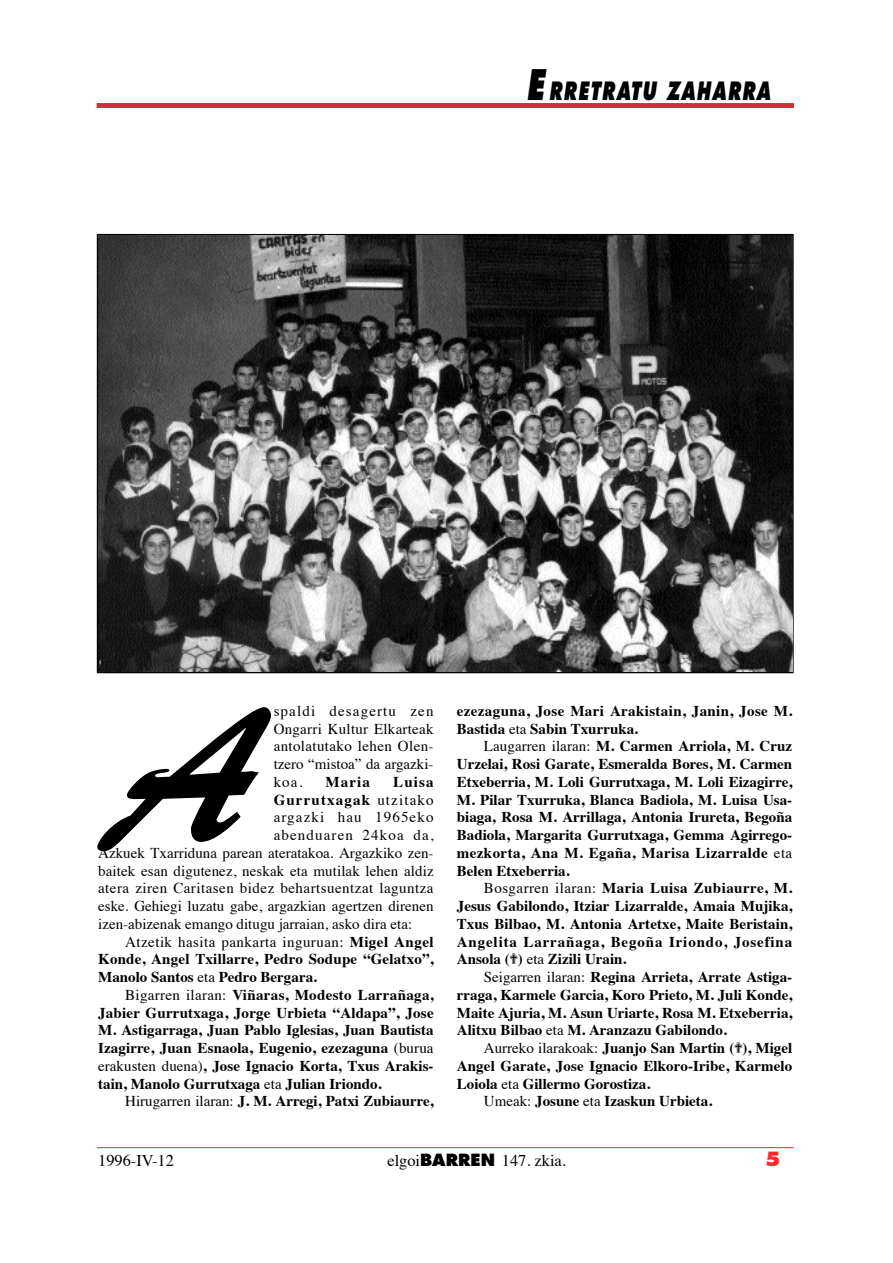
<style>
.page{position:relative;width:893px;height:1263px;background:#fff}
.page>*{position:absolute;margin:0;border:0;box-sizing:border-box;transform-origin:0 0}
.t1{font:194.1px "Brush Script";color:#000}
.t2{font:italic 800 24.6px "Futura";letter-spacing:.085em;color:#000;scale:.7 1}
.t3{font:800 19.05px "Futura";color:#ff282a}
.t4{font:16.35px "Times";color:#000}
.t5{font:700 15px/17.7px "Times";letter-spacing:.005em;color:#000;text-align:justify}
.t6{font:15px/17.7px "Times";letter-spacing:.005em;color:#000;text-align:justify}
.t7{font:15px "Times";letter-spacing:.03em;color:#000}
.t8{font:700 15px/17.7px "Times";letter-spacing:.025em;color:#000}
.t9{font:15px "Times";letter-spacing:.075em;color:#000}
.t10{font:700 15px "Times";letter-spacing:.075em;color:#000}
.s1{font-size:40.95px}
.s2{font-weight:400}
.s3{font-weight:700}
.s4{font-family:"Futura";font-weight:800}
</style>
<div class="page">
<svg style="left:96px;top:1147px;width:698px;height:1px"></svg>
<img style="left:98px;top:235px;width:694px;height:437px">
<div style="left:97px;top:103px;width:697px;height:5px;background:#d12f3c"></div>
<h2 class="t2" style="left:526px;top:80px;width:350px"><span class="s1">E</span> RRETRATU ZAHARRA</h2>
<h1 class="t1" style="left:111px;top:724px;width:153px">A</h1>
<p class="t6" style="left:274px;top:703px;width:161px">spaldi desagertu zen Ongarri Kultur Elkarteak antolatutako lehen Olen&shy;tzero “mistoa” da argazki&shy;koa.</p>
<p class="t5" style="left:325px;top:774px;width:46px">Maria</p>
<p class="t5" style="left:393px;top:774px;width:42px">Luisa</p>
<p class="t10" style="left:274px;top:793px;width:161px">Gurrutxagak <span class="s2">utzitako</span></p>
<p class="t9" style="left:274px;top:811px;width:161px">argazki hau 1965eko</p>
<p class="t9" style="left:274px;top:829px;width:161px">abenduaren 24koa da,</p>
<p class="t6" style="left:98px;top:845px;width:337px">Azkuek Txarriduna parean ateratakoa. Argazkiko zen-</p>
<p class="t6" style="left:98px;top:863px;width:337px">baitek esan digutenez, neskak eta mutilak lehen aldiz</p>
<p class="t7" style="left:98px;top:882px;width:337px">atera ziren Caritasen bidez behartsuentzat laguntza</p>
<p class="t6" style="left:98px;top:899px;width:337px">eske. Gehiegi luzatu gabe, argazkian agertzen direnen</p>
<p class="t6" style="left:98px;top:916px;width:315px">izen-abizenak emango ditugu jarraian, asko dira eta:</p>
<p class="t7" style="left:125px;top:935px;width:310px">Atzetik hasita pankarta inguruan: <span class="s3">Migel Angel</span></p>
<p class="t5" style="left:98px;top:952px;width:337px">Konde, Angel Txillarre, Pedro Sodupe “Gelatxo”,</p>
<p class="t5" style="left:98px;top:970px;width:220px">Manolo Santos <span class="s2">eta</span> Pedro Bergara.</p>
<p class="t5" style="left:125px;top:987px;width:310px"><span class="s2">Bigarren ilaran:</span> Viñaras, Modesto Larrañaga,</p>
<p class="t5" style="left:98px;top:1005px;width:337px">Jabier Gurrutxaga, Jorge Urbieta “Aldapa”, Jose</p>
<p class="t5" style="left:98px;top:1023px;width:337px">M. Astigarraga, Juan Pablo Iglesias, Juan Bautista</p>
<p class="t5" style="left:98px;top:1040px;width:337px">Izagirre, Juan Esnaola, Eugenio, ezezaguna <span class="s2">(burua</span></p>
<p class="t5" style="left:98px;top:1058px;width:337px"><span class="s2">erakusten duena)</span>, Jose Ignacio Korta, Txus Arakis-</p>
<p class="t5" style="left:98px;top:1076px;width:285px">tain, Manolo Gurrutxaga <span class="s2">eta</span> Julian Iriondo.</p>
<p class="t5" style="left:125px;top:1094px;width:310px"><span class="s2">Hirugarren ilaran:</span> J. M. Arregi, Patxi Zubiaurre,</p>
<p class="t8" style="left:457px;top:703px;width:337px">ezezaguna, Jose Mari Arakistain, Janin, Jose M.<br>Bastida <span class="s2">eta</span> Sabin Txurruka.</p>
<p class="t5" style="left:457px;top:739px;width:337px;text-indent:27px"><span class="s2">Laugarren ilaran:</span> M. Carmen Arriola, M. Cruz Urzelai, Rosi Garate, Esmeralda Bores, M. Carmen Etxeberria, M. Loli Gurrutxaga, M. Loli Eizagirre, M. Pilar Txurruka, Blanca Badiola, M. Luisa Usa&shy;biaga, Rosa M. Arrillaga, Antonia Irureta, Begoña Badiola, Margarita Gurrutxaga, Gemma Agirrego&shy;mezkorta, Ana M. Egaña, Marisa Lizarralde <span class="s2">eta </span>Belen Etxeberria.</p>
<p class="t5" style="left:457px;top:881px;width:337px;text-indent:27px"><span class="s2">Bosgarren ilaran:</span> Maria Luisa Zubiaurre, M.<br>Jesus Gabilondo, Itziar Lizarralde, Amaia Mujika, Txus Bilbao, M. Antonia Artetxe, Maite Beristain, Angelita Larrañaga, Begoña Iriondo, Josefina Ansola ( ) <span class="s2">eta</span> Zizili Urain.</p>
<p class="t5" style="left:457px;top:970px;width:337px;text-indent:27px"><span class="s2">Seigarren ilaran:</span> Regina Arrieta, Arrate Astiga&shy;rraga, Karmele Garcia, Koro Prieto, M. Juli Konde, Maite Ajuria, M. Asun Uriarte, Rosa M. Etxeberria, Alitxu Bilbao <span class="s2">eta</span> M. Aranzazu Gabilondo.</p>
<p class="t5" style="left:484px;top:1040px;width:310px"><span class="s2">Aurreko ilarakoak:</span> Juanjo San Martin ( ), Migel</p>
<p class="t5" style="left:457px;top:1058px;width:337px">Angel Garate, Jose Ignacio Elkoro-Iribe, Karmelo</p>
<p class="t5" style="left:457px;top:1076px;width:195px">Loiola <span class="s2">eta</span> Gillermo Gorostiza.</p>
<p class="t5" style="left:484px;top:1094px;width:230px"><span class="s2">Umeak:</span> Josune <span class="s2">eta</span> Izaskun Urbieta.</p>
<p class="t4" style="left:98px;top:1154px;width:77px">1996-IV-12</p>
<p class="t4" style="left:387px;top:1154px;width:180px">elgoi<span class="s4">BARREN</span> 147. zkia.</p>
<p class="t3" style="left:764px;top:1151px;width:17px">5</p>
</div>
